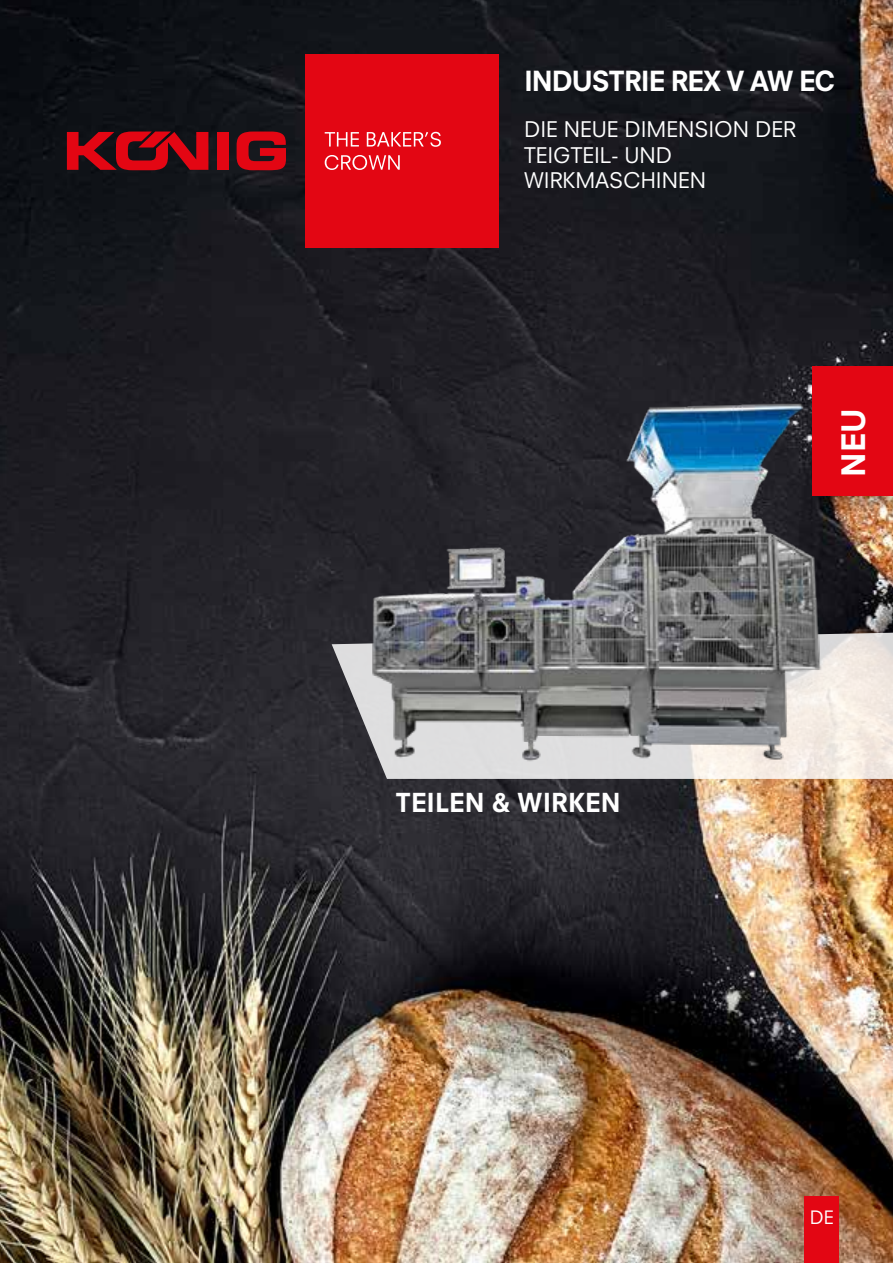
<style>
.page{position:relative;width:893px;height:1263px;background:#fff}
.page>*{position:absolute;margin:0;border:0;box-sizing:border-box;transform-origin:0 0}
.t1{font:800 31.5px "Neuzeit S";color:#fff}
.t2{font:800 27px "Neuzeit S";letter-spacing:-.04em;color:#fff}
.t3{font:800 25.5px "Neuzeit S";color:#fff}
.t4{font:21px/25.5px "Neuzeit S";color:#fff}
.t5{font:18px "Neuzeit S";color:#fff}
</style>
<div class="page">
<img style="left:0;top:0;width:893px;height:1263px">
<svg style="left:829px;top:632px;width:64px;height:147px;background:#f0e8e0"></svg>
<div style="left:305px;top:54px;width:194px;height:194px;background:#e30613"></div>
<div style="left:217px;top:132px;width:12px;height:38px;background:#e30613"></div>
<svg style="left:237px;top:132px;width:49px;height:38px;background:#a80a15"></svg>
<svg style="left:67px;top:132px;width:141px;height:38px;background:#920a14"></svg>
<svg style="left:325px;top:132px;width:34px;height:15px"></svg>
<svg style="left:367px;top:132px;width:74px;height:15px"></svg>
<svg style="left:325px;top:155px;width:75px;height:15px"></svg>
<img style="left:323px;top:387px;width:506px;height:392px">
<div style="left:804px;top:1197px;width:35px;height:66px;background:#e30613"></div>
<div style="left:809px;top:366px;width:84px;height:146px;background:#000;opacity:.2"></div>
<div style="left:812px;top:366px;width:81px;height:130px;background:#e30613"></div>
<p class="t2" style="left:524px;top:64px;width:313px">INDUSTRIE REX V AW EC</p>
<p class="t4" style="left:524px;top:116px;width:273px">DIE NEUE DIMENSION DER<br>TEIGTEIL- UND<br>WIRKMASCHINEN</p>
<p class="t3" style="left:395px;top:786px;width:227px">TEILEN &amp; WIRKEN</p>
<h1 class="t1" style="left:834px;top:477px;width:70px;rotate:-90deg">NEU</h1>
<p class="t5" style="left:810px;top:1207px;width:26px">DE</p>
</div>
